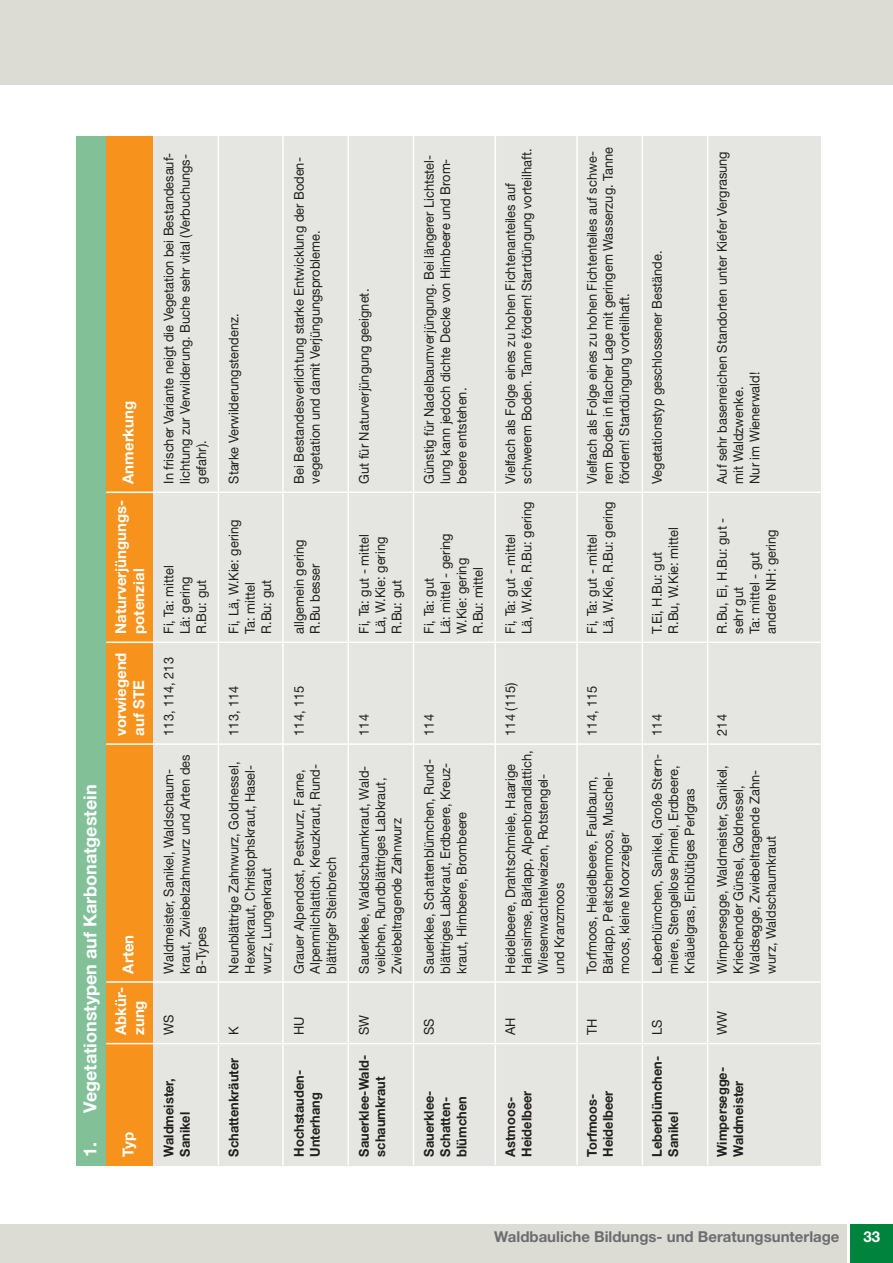
<style>
.page{position:relative;width:893px;height:1263px;background:#fff}
.page>*{position:absolute;margin:0;border:0;box-sizing:border-box;transform-origin:0 0}
.t1{font:700 18px "Helvetica Neue";color:#fff}
.t2{font:700 15px/18px "Helvetica Neue";color:#fff}
.t3{font:700 15px "Helvetica Neue";color:#6c6d70}
.t4{font:13.5px/16.4px "Helvetica Neue";color:#231f20;scale:.95 1}
.t5{font:700 13.5px/16.4px "Helvetica Neue";color:#231f20;scale:.95 1}
</style>
<div class="page">
<div style="left:850px;top:1225px;width:43px;height:38px;background:#00843d"></div>
<div style="left:0;top:1225px;width:846px;height:38px;background:#dcdcd4"></div>
<div style="left:0;top:0;width:893px;height:85px;background:#dcdcd4"></div>
<div style="left:77px;top:136px;width:744px;height:1029px;background:#e5e5e1"></div>
<div style="left:77px;top:136px;width:29px;height:1029px;background:#82c198"></div>
<div style="left:106px;top:136px;width:47px;height:1029px;background:#f7931d"></div>
<hr style="left:106px;top:1043px;width:715px;height:1px;background:#fff">
<hr style="left:106px;top:981px;width:715px;height:2px;background:#fff">
<hr style="left:106px;top:743px;width:715px;height:2px;background:#fff">
<hr style="left:106px;top:641px;width:715px;height:2px;background:#fff">
<hr style="left:106px;top:491px;width:715px;height:2px;background:#fff">
<hr style="left:218px;top:136px;width:1px;height:1029px;background:#fff">
<hr style="left:282px;top:136px;width:2px;height:1029px;background:#fff">
<hr style="left:347px;top:136px;width:2px;height:1029px;background:#fff">
<hr style="left:413px;top:136px;width:1px;height:1029px;background:#fff">
<hr style="left:495px;top:136px;width:1px;height:1029px;background:#fff">
<hr style="left:576px;top:136px;width:2px;height:1029px;background:#fff">
<hr style="left:642px;top:136px;width:1px;height:1029px;background:#fff">
<hr style="left:707px;top:136px;width:1px;height:1029px;background:#fff">
<p class="t2" style="left:121px;top:484px;width:84px;rotate:-90deg">Anmerkung</p>
<p class="t2" style="left:113px;top:634px;width:136px;rotate:-90deg">Naturverjüngungs&shy;potenzial</p>
<p class="t2" style="left:113px;top:736px;width:85px;rotate:-90deg">vorwiegend auf STE</p>
<h1 class="t1" style="left:84px;top:1157px;width:374px;rotate:-90deg">1. Vegetationstypen auf Karbonatgestein</h1>
<p class="t2" style="left:121px;top:973px;width:40px;rotate:-90deg">Arten</p>
<p class="t2" style="left:113px;top:1035px;width:50px;rotate:-90deg">Abkür&shy;zung</p>
<p class="t2" style="left:121px;top:1157px;width:26px;rotate:-90deg">Typ</p>
<p class="t4" style="left:162px;top:484px;width:350px;text-align:justify;rotate:-90deg">In frischer Variante neigt die Vegetation bei Bestandesauf&shy;lichtung zur Verwilderung. Buche sehr vital (Verbuchungs&shy;gefahr).</p>
<p class="t4" style="left:162px;top:634px;width:74px;rotate:-90deg">Fi, Ta: mittel<br>Lä: gering<br>R.Bu: gut</p>
<p class="t4" style="left:162px;top:736px;width:84px;rotate:-90deg">113, 114, 213</p>
<p class="t4" style="left:227px;top:484px;width:181px;rotate:-90deg">Starke Verwilderungstendenz.</p>
<p class="t4" style="left:227px;top:634px;width:122px;rotate:-90deg">Fi, Lä, W.Kie: gering<br>Ta: mittel<br>R.Bu: gut</p>
<p class="t4" style="left:292px;top:484px;width:345px;rotate:-90deg">Bei Bestandesverlichtung starke Entwicklung der Boden&shy;vegetation und damit Verjüngungsprobleme.</p>
<p class="t4" style="left:357px;top:484px;width:207px;rotate:-90deg">Gut für Naturverjüngung geeignet.</p>
<p class="t4" style="left:422px;top:484px;width:348px;rotate:-90deg">Günstig für Nadelbaumverjüngung. Bei längerer Lichtstel&shy;lung kann jedoch dichte Decke von Himbeere und Brom&shy;beere entstehen.</p>
<p class="t4" style="left:504px;top:484px;width:354px;rotate:-90deg">Vielfach als Folge eines zu hohen Fichtenanteiles auf schwerem Boden. Tanne fördern! Startdüngung vorteilhaft.</p>
<p class="t4" style="left:585px;top:484px;width:356px;rotate:-90deg">Vielfach als Folge eines zu hohen Fichtenteiles auf schwe&shy;rem Boden in flacher Lage mit geringem Wasserzug. Tanne fördern! Startdüngung vorteilhaft.</p>
<p class="t4" style="left:292px;top:634px;width:100px;rotate:-90deg">allgemein gering<br>R.Bu besser</p>
<p class="t4" style="left:357px;top:634px;width:106px;rotate:-90deg">Fi, Ta: gut - mittel<br>Lä, W.Kie: gering<br>R.Bu: gut</p>
<p class="t4" style="left:422px;top:634px;width:107px;rotate:-90deg">Fi, Ta: gut<br>Lä: mittel - gering<br>W.Kie: gering<br>R.Bu: mittel</p>
<p class="t4" style="left:504px;top:634px;width:141px;rotate:-90deg">Fi, Ta: gut - mittel<br>Lä, W.Kie, R.Bu: gering</p>
<p class="t4" style="left:585px;top:634px;width:141px;rotate:-90deg">Fi, Ta: gut - mittel<br>Lä, W.Kie, R.Bu: gering</p>
<p class="t4" style="left:227px;top:736px;width:54px;rotate:-90deg">113, 114</p>
<p class="t4" style="left:292px;top:736px;width:54px;rotate:-90deg">114, 115</p>
<p class="t4" style="left:357px;top:736px;width:24px;rotate:-90deg">114</p>
<p class="t4" style="left:422px;top:736px;width:24px;rotate:-90deg">114</p>
<p class="t4" style="left:504px;top:736px;width:57px;rotate:-90deg">114 (115)</p>
<p class="t4" style="left:585px;top:736px;width:54px;rotate:-90deg">114, 115</p>
<p class="t4" style="left:162px;top:973px;width:232px;rotate:-90deg">Waldmeister, Sanikel, Waldschaum&shy;kraut, Zwiebelzahnwurz und Arten des<br>B-Types</p>
<p class="t4" style="left:227px;top:973px;width:224px;rotate:-90deg">Neunblättrige Zahnwurz, Goldnessel,<br>Hexenkraut, Christophskraut, Hasel&shy;wurz, Lungenkraut</p>
<p class="t4" style="left:292px;top:973px;width:222px;rotate:-90deg">Grauer Alpendost, Pestwurz, Farne,<br>Alpenmilchlattich, Kreuzkraut, Rund&shy;blättriger Steinbrech</p>
<p class="t4" style="left:357px;top:973px;width:220px;rotate:-90deg">Sauerklee, Waldschaumkraut, Wald&shy;veilchen, Rundblättriges Labkraut,<br>Zwiebeltragende Zahnwurz</p>
<p class="t4" style="left:422px;top:973px;width:227px;rotate:-90deg">Sauerklee, Schattenblümchen, Rund&shy;blättriges Labkraut, Erdbeere, Kreuz&shy;kraut, Himbeere, Brombeere</p>
<p class="t4" style="left:504px;top:973px;width:236px;rotate:-90deg">Heidelbeere, Drahtschmiele, Haarige Hainsimse, Bärlapp, Alpenbrandlattich, Wiesenwachtelweizen, Rotstengel&shy;und Kranzmoos</p>
<p class="t4" style="left:585px;top:973px;width:213px;rotate:-90deg">Torfmoos, Heidelbeere, Faulbaum,<br>Bärlapp, Peitschenmoos, Muschel&shy;moos, kleine Moorzeiger</p>
<p class="t4" style="left:650px;top:484px;width:247px;rotate:-90deg">Vegetationstyp geschlossener Bestände.</p>
<p class="t4" style="left:715px;top:484px;width:352px;rotate:-90deg">Auf sehr basenreichen Standorten unter Kiefer Vergrasung mit Waldzwenke.<br>Nur im Wienerwald!</p>
<p class="t4" style="left:650px;top:634px;width:114px;rotate:-90deg">T.Ei, H.Bu: gut<br>R.Bu, W.Kie: mittel</p>
<p class="t4" style="left:715px;top:634px;width:124px;rotate:-90deg">R.Bu, Ei, H.Bu: gut - sehr gut<br>Ta: mittel - gut andere NH: gering</p>
<p class="t4" style="left:650px;top:736px;width:24px;rotate:-90deg">114</p>
<p class="t4" style="left:715px;top:736px;width:24px;rotate:-90deg">214</p>
<p class="t4" style="left:650px;top:973px;width:233px;rotate:-90deg">Leberblümchen, Sanikel, Große Stern&shy;miere, Stengellose Primel, Erdbeere,<br>Knäuelgras, Einblütiges Perlgras</p>
<p class="t4" style="left:715px;top:973px;width:221px;rotate:-90deg">Wimpersegge, Waldmeister, Sanikel,<br>Kriechender Günsel, Goldnessel,<br>Waldsegge, Zwiebeltragende Zahn&shy;wurz, Waldschaumkraut</p>
<p class="t4" style="left:162px;top:1035px;width:23px;rotate:-90deg">WS</p>
<p class="t4" style="left:227px;top:1035px;width:11px;rotate:-90deg">K</p>
<p class="t4" style="left:292px;top:1035px;width:21px;rotate:-90deg">HU</p>
<p class="t4" style="left:357px;top:1035px;width:23px;rotate:-90deg">SW</p>
<p class="t4" style="left:422px;top:1035px;width:19px;rotate:-90deg">SS</p>
<p class="t4" style="left:504px;top:1035px;width:20px;rotate:-90deg">AH</p>
<p class="t4" style="left:585px;top:1035px;width:19px;rotate:-90deg">TH</p>
<p class="t4" style="left:650px;top:1035px;width:18px;rotate:-90deg">LS</p>
<p class="t4" style="left:715px;top:1035px;width:26px;rotate:-90deg">WW</p>
<p class="t5" style="left:162px;top:1157px;width:84px;rotate:-90deg">Waldmeister,<br>Sanikel</p>
<p class="t5" style="left:227px;top:1157px;width:106px;rotate:-90deg">Schattenkräuter</p>
<p class="t5" style="left:292px;top:1157px;width:93px;rotate:-90deg">Hochstauden-<br>Unterhang</p>
<p class="t5" style="left:357px;top:1157px;width:108px;rotate:-90deg">Sauerklee-Wald&shy;schaumkraut</p>
<p class="t5" style="left:422px;top:1157px;width:71px;rotate:-90deg">Sauerklee-<br>Schatten&shy;blümchen</p>
<p class="t5" style="left:503px;top:1157px;width:71px;rotate:-90deg">Astmoos-<br>Heidelbeer</p>
<p class="t5" style="left:585px;top:1157px;width:71px;rotate:-90deg">Torfmoos-<br>Heidelbeer</p>
<p class="t5" style="left:650px;top:1157px;width:107px;rotate:-90deg">Leberblümchen-<br>Sanikel</p>
<p class="t5" style="left:715px;top:1157px;width:96px;rotate:-90deg">Wimpersegge-<br>Waldmeister</p>
<p class="t3" style="left:494px;top:1231px;width:347px">Waldbauliche Bildungs- und Beratungsunterlage</p>
<p class="t2" style="left:863px;top:1228px;width:18px">33</p>
</div>
